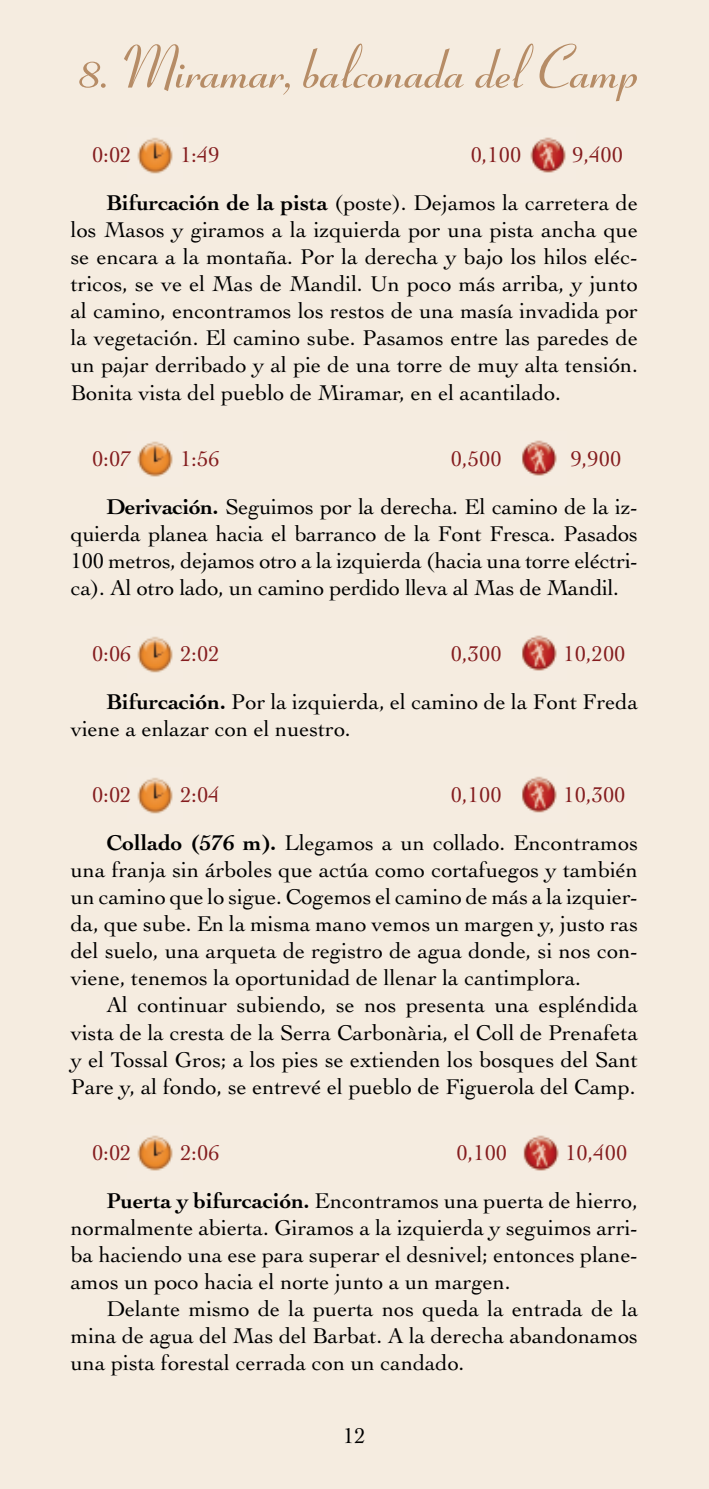
<style>
.page{position:relative;width:709px;height:1489px;background:#fff}
.page>*{position:absolute;margin:0;border:0;box-sizing:border-box;transform-origin:0 0}
.t1{font:700 60px "Coronet";color:#b68c66}
.t2{font:22.5px/27px "Cochin";color:#000;text-align:justify}
.t3{font:22.5px "Cochin";color:#841c1e}
.s1{color:#841c1e}
.s2{font-weight:700}
</style>
<div class="page">
<div style="left:0;top:0;width:708px;height:1488px;background:#f5ece0"></div>
<svg style="left:708px;top:0;width:1px;height:1488px"></svg>
<img style="left:520px;top:128px;width:55px;height:55px">
<img style="left:127px;top:128px;width:56px;height:55px">
<img style="left:520px;top:431px;width:46px;height:54px">
<img style="left:127px;top:431px;width:56px;height:56px">
<img style="left:520px;top:626px;width:46px;height:54px">
<img style="left:127px;top:626px;width:56px;height:56px">
<img style="left:520px;top:767px;width:46px;height:55px">
<img style="left:127px;top:767px;width:56px;height:56px">
<img style="left:520px;top:1124px;width:48px;height:56px">
<img style="left:127px;top:1125px;width:56px;height:55px">
<h1 class="t1" style="left:75px;top:33px;width:564px">8. Miramar, balconada del Camp</h1>
<p class="t2" style="left:106px;top:131px;width:533px;line-height:48.2px;text-indent:466px"><span class="s1">9,400<br></span><span class="s2">Bifurcación de la pista</span> (poste). Dejamos la carretera de</p>
<p class="t2" style="left:71px;top:217px;width:568px">los Masos y giramos a la izquierda por una pista ancha que se encara a la montaña. Por la derecha y bajo los hilos eléc&shy;tricos, se ve el Mas de Mandil. Un poco más arriba, y junto al camino, encontramos los restos de una masía invadida por la vegetación. El camino sube. Pasamos entre las paredes de un pajar derribado y al pie de una torre de muy alta tensión.<br>Bonita vista del pueblo de Miramar, en el acantilado.</p>
<p class="t3" style="left:92px;top:142px;width:39px">0:02</p>
<p class="t3" style="left:180px;top:142px;width:41px">1:49</p>
<p class="t3" style="left:470px;top:142px;width:52px">0,100</p>
<p class="t3" style="left:92px;top:445px;width:41px">0:07</p>
<p class="t3" style="left:180px;top:445px;width:41px">1:56</p>
<p class="t3" style="left:451px;top:445px;width:52px">0,500</p>
<p class="t2" style="left:106px;top:434px;width:533px;line-height:48.2px;text-indent:464px"><span class="s1">9,900<br></span><span class="s2">Derivación.</span> Seguimos por la derecha. El camino de la iz-</p>
<p class="t2" style="left:71px;top:520px;width:568px">quierda pla-ne--a hacia el barranco de la Font Fresca. Pasados 100 metros, dejamos otro a la izquierda (hacia una torre eléctri&shy;ca). Al otro lado, un camino perdido lleva al Mas de Mandil.</p>
<p class="t2" style="left:106px;top:629px;width:533px;line-height:48.2px;text-indent:457px"><span class="s1">10,200<br></span><span class="s2">Bifurcación.</span> Por la izquierda, el camino de la Font Fre-da</p>
<p class="t2" style="left:71px;top:715px;width:281px">viene a enlazar con el nuestro.</p>
<p class="t3" style="left:92px;top:641px;width:41px">0:06</p>
<p class="t3" style="left:180px;top:640px;width:39px">2:02</p>
<p class="t3" style="left:451px;top:640px;width:52px">0,300</p>
<p class="t3" style="left:92px;top:782px;width:39px">0:02</p>
<p class="t3" style="left:180px;top:782px;width:41px">2:04</p>
<p class="t3" style="left:451px;top:782px;width:52px">0,100</p>
<p class="t2" style="left:106px;top:770px;width:533px;line-height:48.2px;text-indent:457px"><span class="s1">10,300<br></span><span class="s2">Collado (576 m).</span> Llegamos a un collado. Encontramos</p>
<p class="t2" style="left:71px;top:856px;width:568px">una franja sin árboles que actúa como cortafuegos y también un camino que lo sigue. Cogemos el camino de más a la izquier&shy;da, que sube. En la misma mano vemos un margen y, justo ras del suelo, una arqueta de registro de agua donde, si nos con&shy;viene, tenemos la oportunidad de llenar la cantimplora.</p>
<p class="t2" style="left:71px;top:991px;width:568px;text-indent:35px">Al continuar subiendo, se nos presenta una espléndida vista de la cresta de la Serra Carbonària, el Coll de Prenafeta y el Tossal Gros; a los pies se extienden los bosques del Sant Pare y, al fondo, se entrevé el pueblo de Figuerola del Camp.</p>
<p class="t2" style="left:106px;top:1128px;width:533px;line-height:48.2px;text-indent:459px"><span class="s1">10,400<br></span><span class="s2">Puerta y bifurcación.</span> Encontramos una puerta de hierro,</p>
<p class="t2" style="left:71px;top:1213px;width:568px">normalmente abierta. Giramos a la izquierda y seguimos arri&shy;ba haciendo una ese para superar el desnivel; entonces plane&shy;amos un poco hacia el norte junto a un margen.</p>
<p class="t2" style="left:71px;top:1294px;width:568px;text-indent:35px">Delante mismo de la puerta nos queda la entrada de la mina de agua del Mas del Barbat. A la derecha abandonamos una pista forestal cerrada con un candado.</p>
<p class="t3" style="left:92px;top:1139px;width:39px">0:02</p>
<p class="t3" style="left:180px;top:1139px;width:41px">2:06</p>
<p class="t3" style="left:456px;top:1139px;width:52px">0,100</p>
<p class="t2" style="left:343px;top:1421px;width:22px">12</p>
</div>
